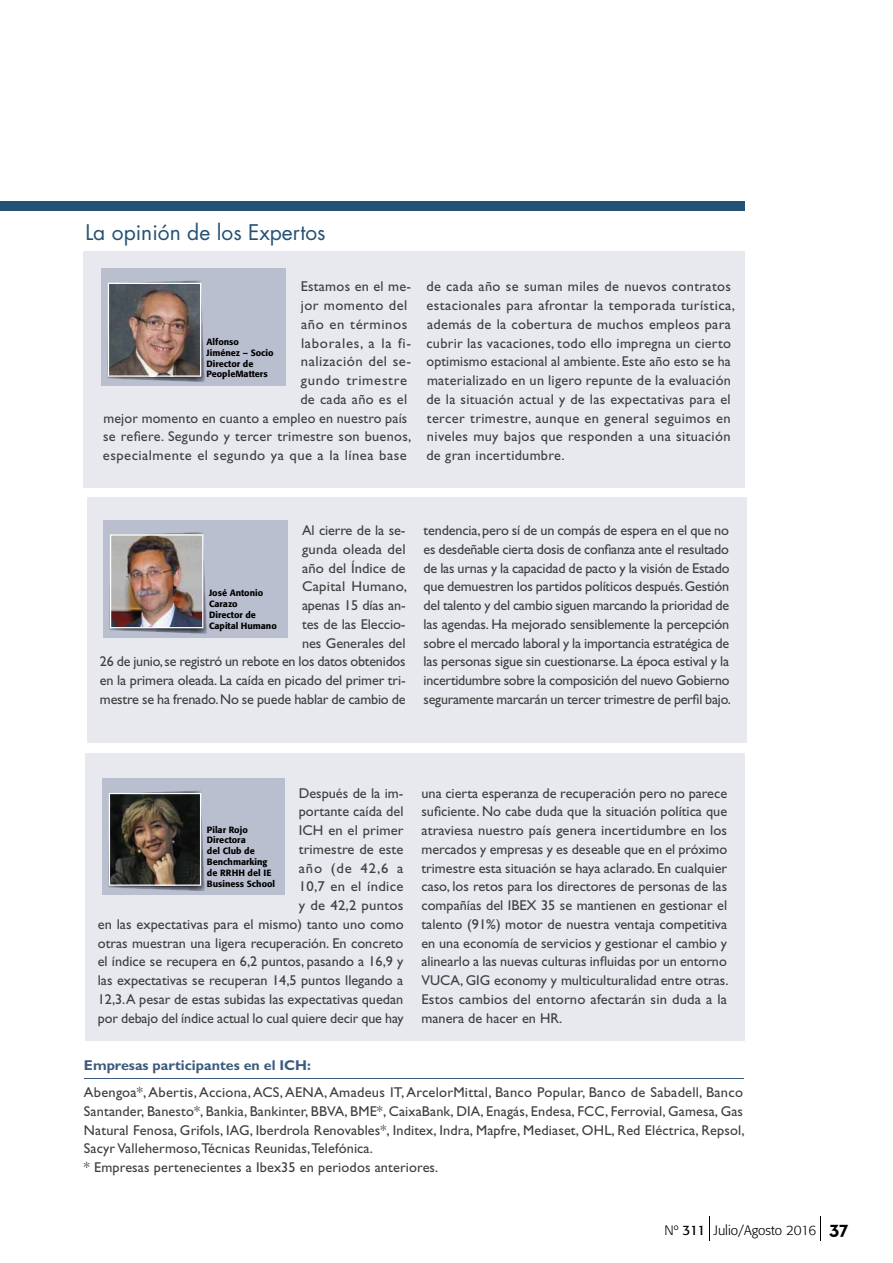
<style>
.page{position:relative;width:893px;height:1263px;background:#fff}
.page>*{position:absolute;margin:0;border:0;box-sizing:border-box;transform-origin:0 0}
.t1{font:21px "Futura Std";color:#255174}
.t2{font:14.25px/18.8px "Gill Sans Std";color:#3f3e3e}
.t3{font:14.25px/18.8px "Gill Sans Std";letter-spacing:.02em;color:#3f3e3e}
.t4{font:14.25px "Gill Sans Std";letter-spacing:.03em;color:#3f3e3e}
.t5{font:14.25px "Gill Sans Std";letter-spacing:.045em;color:#3f3e3e}
.t6{font:14.25px "Gill Sans Std";letter-spacing:.035em;color:#3f3e3e}
.t7{font:700 14.25px "Gill Sans Std";color:#3a5c7e}
.t8{font:14.25px "Gill Sans Std";letter-spacing:.025em;color:#3f3e3e}
.t9{font:300 13.5px "Formata";color:#000}
.t10{font:500 9px/10.8px "Formata";color:#000}
.s1{font-weight:400}
.s2{font-family:"Neutraface Text";font-weight:700;font-size:19.5px}
</style>
<div class="page">
<svg style="left:709px;top:1216px;width:1px;height:25px"></svg>
<svg style="left:820px;top:1216px;width:1px;height:25px"></svg>
<div style="left:83px;top:252px;width:661px;height:236px;background:#e7e9ef"></div>
<div style="left:87px;top:497px;width:659px;height:245px;background:#e7e9ef"></div>
<div style="left:85px;top:753px;width:659px;height:287px;background:#e7e9ef"></div>
<div style="left:103px;top:520px;width:185px;height:117px;background:#b9bfcf"></div>
<img style="left:109px;top:532px;width:98px;height:102px">
<img style="left:110px;top:534px;width:93px;height:94px">
<div style="left:102px;top:778px;width:182px;height:117px;background:#b9bfcf"></div>
<img style="left:108px;top:790px;width:97px;height:101px">
<img style="left:109px;top:793px;width:92px;height:93px">
<div style="left:101px;top:268px;width:185px;height:118px;background:#b9bfcf"></div>
<img style="left:107px;top:280px;width:98px;height:102px">
<img style="left:108px;top:283px;width:93px;height:94px">
<hr style="left:84px;top:1078px;width:659px;height:1px;background:#3a5c7e">
<div style="left:0;top:202px;width:744px;height:9px;background:#255174"></div>
<h1 class="t1" style="left:85px;top:218px;width:242px">La opinión de los Expertos</h1>
<p class="t3" style="left:301px;top:277px;width:112px">Estamos en el me-</p>
<p class="t8" style="left:301px;top:297px;width:108px">jor momento del</p>
<p class="t6" style="left:301px;top:316px;width:108px">año en términos</p>
<p class="t5" style="left:301px;top:335px;width:112px">laborales, a la fi-</p>
<p class="t6" style="left:301px;top:353px;width:112px">nalización del se-</p>
<p class="t5" style="left:301px;top:372px;width:108px">gundo trimestre</p>
<p class="t3" style="left:300px;top:390px;width:108px">de cada año es el</p>
<p class="t2" style="left:103px;top:408px;width:305px">mejor momento en cuanto a empleo en nuestro país</p>
<p class="t3" style="left:103px;top:427px;width:310px">se refiere. Segundo y tercer trimestre son buenos,</p>
<p class="t4" style="left:103px;top:447px;width:305px">especialmente el segundo ya que a la línea base</p>
<p class="t10" style="left:207px;top:336px;width:69px">Alfonso<br>Jiménez – Socio<br>Director de<br>PeopleMatters</p>
<p class="t3" style="left:426px;top:277px;width:310px">de cada año se suman miles de nuevos contratos estacionales para afrontar la temporada turística, además de la cobertura de muchos empleos para cubrir las vacaciones, todo ello impregna un cierto optimismo estacional al ambiente. Este año esto se ha materializado en un ligero repunte de la evaluación de la situación actual y de las expectativas para el tercer trimestre, aunque en general seguimos en niveles muy bajos que responden a una situación de gran incertidumbre.</p>
<p class="t2" style="left:100px;top:521px;width:309px;text-align:right">Al cierre de la se-<br>gunda oleada del<br>año del Índice de<br>Capital Humano,<br>apenas 15 días an-<br>tes de las Eleccio-<br>nes Generales del<br>26 de junio, se registró un rebote en los datos obtenidos en la primera oleada. La caída en picado del primer tri&shy;mestre se ha frenado. No se puede hablar de cambio de</p>
<p class="t2" style="left:424px;top:521px;width:309px">tendencia, pero sí de un compás de espera en el que no es desdeñable cierta dosis de confianza ante el resultado de las urnas y la capacidad de pacto y la visión de Estado que demuestren los partidos políticos después. Gestión del talento y del cambio siguen marcando la prioridad de las agendas. Ha mejorado sensiblemente la percepción sobre el mercado laboral y la importancia estratégica de las personas sigue sin cuestionarse. La época estival y la incertidumbre sobre la composición del nuevo Gobierno seguramente marcarán un tercer trimestre de perfil bajo.</p>
<p class="t10" style="left:209px;top:587px;width:69px">José Antonio<br>Carazo<br>Director de<br>Capital Humano</p>
<p class="t2" style="left:98px;top:783px;width:307px;text-align:right">Después de la im-<br>portante caída del<br>ICH en el primer<br>trimestre de este<br>año (de 42,6 a<br>10,7 en el índice<br>y de 42,2 puntos<br>en las expectativas para el mismo) tanto uno como otras muestran una ligera recuperación. En concreto el índice se recupera en 6,2 puntos, pasando a 16,9 y las expectativas se recuperan 14,5 puntos llegando a<br>12,3.A pesar de estas subidas las expectativas quedan por debajo del índice actual lo cual quiere decir que hay</p>
<p class="t2" style="left:421px;top:783px;width:309px">una cierta esperanza de recuperación pero no parece suficiente. No cabe duda que la situación política que atraviesa nuestro país genera incertidumbre en los mercados y empresas y es deseable que en el próximo trimestre esta situación se haya aclarado. En cualquier caso, los retos para los directores de personas de las compañías del IBEX 35 se mantienen en gestionar el talento (91%) motor de nuestra ventaja competitiva en una economía de servicios y gestionar el cambio y alinearlo a las nuevas culturas influidas por un entorno VUCA, GIG economy y multiculturalidad entre otras.<br>Estos cambios del entorno afectarán sin duda a la manera de hacer en HR.</p>
<p class="t10" style="left:207px;top:824px;width:70px">Pilar Rojo<br>Directora<br>del Club de<br>Benchmarking de RRHH del IE<br>Business School</p>
<p class="t7" style="left:84px;top:1057px;width:229px">Empresas participantes en el ICH:</p>
<p class="t2" style="left:84px;top:1083px;width:662px">Abengoa*, Abertis, Acciona, ACS, AENA, Amadeus IT, ArcelorMittal, Banco Popular, Banco de Sabadell, Banco Santander, Banesto*, Bankia, Bankinter, BBVA, BME*, CaixaBank, DIA, Enagás, Endesa, FCC, Ferrovial, Gamesa, Gas Natural Fenosa, Grifols, IAG, Iberdrola Renovables*, Inditex, Indra, Mapfre, Mediaset, OHL, Red Eléctrica, Repsol, Sacyr Vallehermoso, Técnicas Reunidas, Telefónica.<br>* Empresas pertenecientes a Ibex35 en periodos anteriores.</p>
<p class="t9" style="left:664px;top:1222px;width:186px">Nº <span class="s1">311</span> Julio/Agosto 2016 <span class="s2">37</span></p>
</div>
